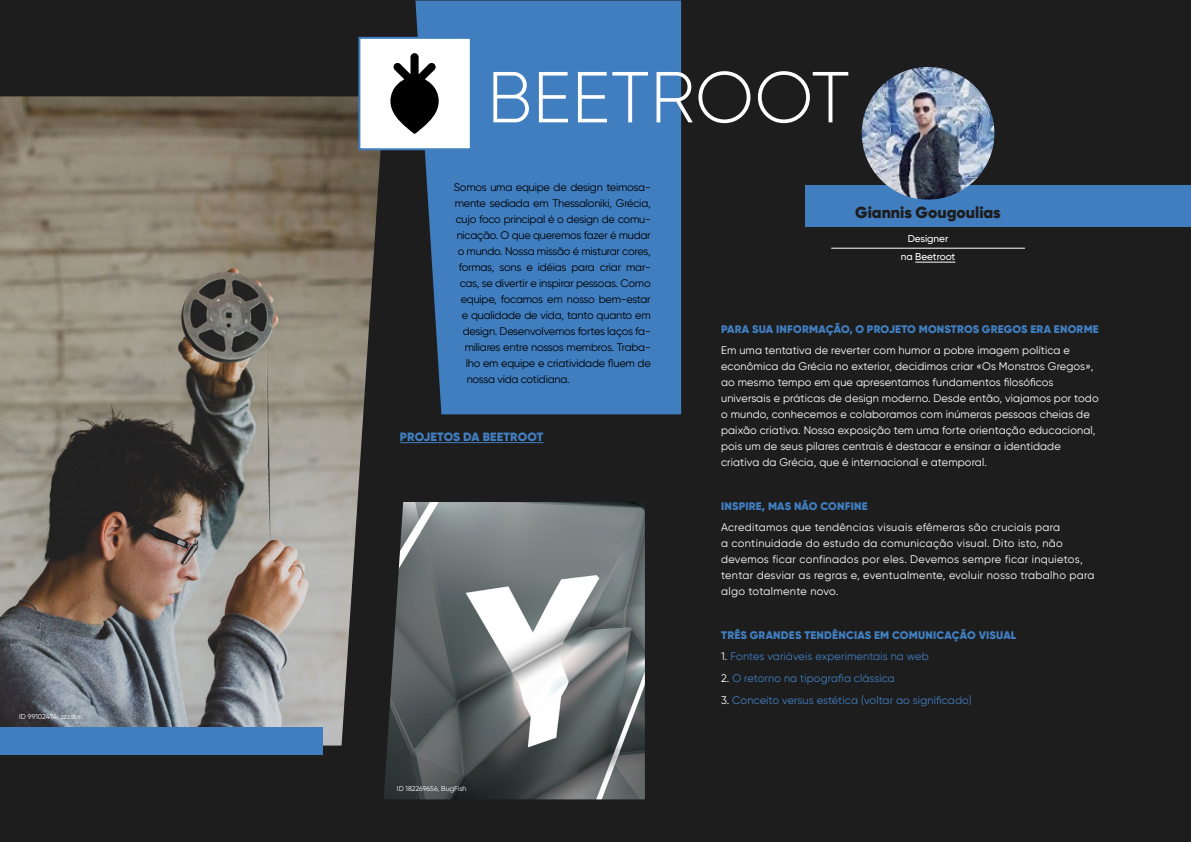
<style>
.page{position:relative;width:1191px;height:842px;background:#1d1d1d}
.page>*{position:absolute;margin:0;border:0;box-sizing:border-box;transform-origin:0 0}
.t1{font:300 72px "Gilroy";letter-spacing:.01em;color:#fff}
.t2{font:900 16px "Gilroy";color:#1d1d1d}
.t3{font:900 12px "Gilroy";letter-spacing:.02em;color:#417ec0}
.t4{font:11px/16px "Gilroy";letter-spacing:.01em;color:#fff}
.t5{font:11px "Gilroy";letter-spacing:-.02em;color:#000}
.t6{font:11px/16px "Gilroy";letter-spacing:.03em;color:#fff}
.t7{font:900 11px "Gilroy";letter-spacing:.02em;color:#417ec0}
.t8{font:11px "Gilroy";letter-spacing:.01em;color:#417ec0}
.t9{font:500 10px/18px "Gilroy";color:#fff;text-align:center}
.t10{font:7px "Gilroy";letter-spacing:.01em;color:#fff}
.s1{color:#fff}
</style>
<div class="page">
<div style="left:805px;top:185px;width:386px;height:41px;background:#417ec0"></div>
<div style="left:415px;top:1px;width:266px;height:413px;background:#417ec0"></div>
<img style="left:0;top:96px;width:384px;height:649px">
<hr style="left:400px;top:442px;width:143px;height:1px;background:#417ec0">
<div style="left:359px;top:38px;width:112px;height:111px;background:#fff"></div>
<svg style="left:390px;top:53px;width:49px;height:81px"></svg>
<div style="left:358px;top:37px;width:114px;height:113px;border:2px solid #417ec0"></div>
<img style="left:861px;top:67px;width:133px;height:133px;border-radius:66px">
<hr style="left:915px;top:262px;width:40px;height:1px;background:#fff">
<img style="left:384px;top:502px;width:261px;height:297px">
<div style="left:0;top:727px;width:322px;height:28px;background:#417ec0"></div>
<hr style="left:831px;top:248px;width:194px;height:1px;background:#fff">
<p class="t10" style="left:19px;top:712px;width:65px">ID 99102474, zzzdim</p>
<h1 class="t1" style="left:487px;top:53px;width:364px">BEETROOT</h1>
<p class="t5" style="left:454px;top:180px;width:199px">Somos uma equipe de design teimosa-</p>
<p class="t5" style="left:455px;top:196px;width:198px">mente sediada em Thessaloniki, Grécia,</p>
<p class="t5" style="left:456px;top:212px;width:197px">cujo foco principal é o design de comu-</p>
<p class="t5" style="left:457px;top:228px;width:196px">nicação. O que queremos fazer é mudar</p>
<p class="t5" style="left:458px;top:244px;width:195px">o mundo. Nossa missão é misturar cores,</p>
<p class="t5" style="left:459px;top:260px;width:194px">formas, sons e idéias para criar mar-</p>
<p class="t5" style="left:460px;top:276px;width:193px">cas, se divertir e inspirar pessoas. Como</p>
<p class="t5" style="left:461px;top:292px;width:192px">equipe, focamos em nosso bem-estar</p>
<p class="t5" style="left:462px;top:308px;width:191px">e qualidade de vida, tanto quanto em</p>
<p class="t5" style="left:463px;top:324px;width:190px">design. Desenvolvemos fortes laços fa-</p>
<p class="t5" style="left:465px;top:340px;width:188px">miliares entre nossos membros. Traba-</p>
<p class="t5" style="left:466px;top:356px;width:187px">lho em equipe e criatividade fluem de</p>
<p class="t5" style="left:467px;top:372px;width:105px">nossa vida cotidiana.</p>
<p class="t3" style="left:400px;top:429px;width:145px">PROJETOS DA BEETROOT</p>
<p class="t10" style="left:397px;top:784px;width:71px">ID 182269656, BugFish</p>
<h2 class="t2" style="left:855px;top:203px;width:147px">Giannis Gougoulias</h2>
<p class="t9" style="left:900px;top:230px;width:56px">Designer na Beetroot</p>
<p class="t7" style="left:721px;top:322px;width:379px">PARA SUA INFORMAÇÃO, O PROJETO MONSTROS GREGOS ERA ENORME</p>
<p class="t4" style="left:721px;top:342px;width:379px">Em uma tentativa de reverter com humor a pobre imagem política e econômica da Grécia no exterior, decidimos criar «Os Monstros Gregos», ao mesmo tempo em que apresentamos fundamentos filosóficos universais e práticas de design moderno. Desde então, viajamos por todo o mundo, conhecemos e colaboramos com inúmeras pessoas cheias de paixão criativa. Nossa exposição tem uma forte orientação educacional, pois um de seus pilares centrais é destacar e ensinar a identidade criativa da Grécia, que é internacional e atemporal.</p>
<p class="t7" style="left:721px;top:499px;width:148px">INSPIRE, MAS NÃO CONFINE</p>
<p class="t6" style="left:721px;top:519px;width:375px">Acreditamos que tendências visuais efêmeras são cruciais para<br>a continuidade do estudo da comunicação visual. Dito isto, não devemos ficar confinados por eles. Devemos sempre ficar inquietos, tentar desviar as regras e, eventualmente, evoluir nosso trabalho para algo totalmente novo.</p>
<p class="t7" style="left:721px;top:628px;width:297px">TRÊS GRANDES TENDÊNCIAS EM COMUNICAÇÃO VISUAL</p>
<p class="t8" style="left:721px;top:650px;width:209px"><span class="s1">1.</span> Fontes variáveis experimentais na web</p>
<p class="t8" style="left:721px;top:672px;width:175px"><span class="s1">2.</span> O retorno na tipografia clássica</p>
<p class="t8" style="left:721px;top:693px;width:252px"><span class="s1">3.</span> Conceito versus estética (voltar ao significado)</p>
</div>
